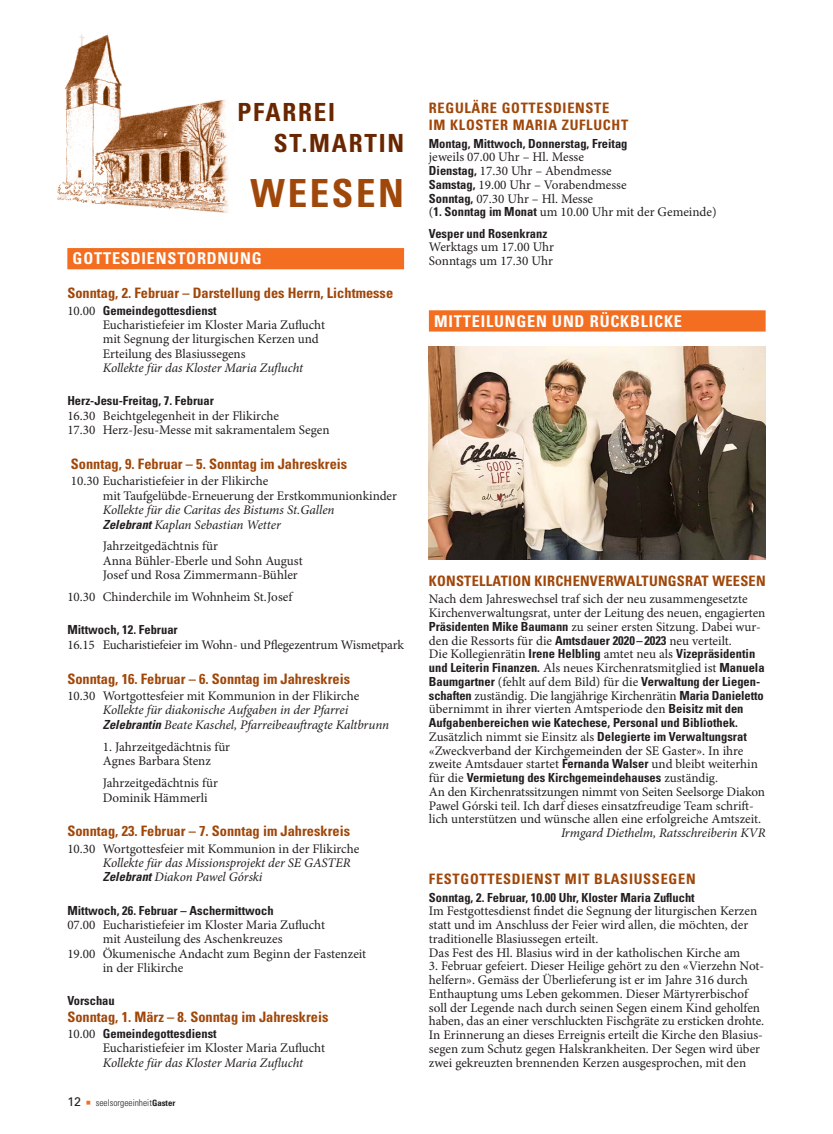
<style>
.page{position:relative;width:833px;height:1134px;background:#fff}
.page>*{position:absolute;margin:0;border:0;box-sizing:border-box;transform-origin:0 0}
.t1{font:700 condensed 38.75px "Univers LT Std";letter-spacing:.07em;color:#a0470a}
.t2{font:700 condensed 25px/31.2px "Univers LT Std";letter-spacing:.07em;color:#682700}
.t3{font:700 condensed 16.25px "Univers LT Std";letter-spacing:.05em;color:#fff}
.t4{font:700 condensed 14.38px "Univers LT Std";color:#a0470a}
.t5{font:700 condensed 14.38px/17.2px "Univers LT Std";letter-spacing:.05em;color:#a0470a}
.t6{font:700 condensed 14.38px "Univers LT Std";letter-spacing:.02em;color:#a0470a}
.t7{font:13.12px/13.8px "Minion Pro";color:#231f20}
.t8{font:italic 13.12px/14.4px "Minion Pro";letter-spacing:-.01em;color:#231f20}
.t9{font:700 condensed 12.5px "Univers LT Std";color:#231f20}
.t10{font:300 condensed 9.38px "Univers LT Std";color:#231f20}
.s1{font-family:"Minion Pro";font-weight:400;font-stretch:normal;font-size:13.12px}
.s2{font-family:"Univers LT Std";font-weight:700;font-stretch:condensed;font-size:12.5px}
.s3{font-weight:400;font-stretch:normal;font-size:12.5px}
.s4{font-family:"Minion Pro";font-weight:400;font-stretch:normal;font-size:13.12px;color:#f36e21}
.s5{font-weight:700;font-size:8.75px}
</style>
<div class="page">
<img style="left:57px;top:34px;width:172px;height:179px">
<div style="left:67px;top:248px;width:337px;height:21px;background:#f36e21"></div>
<div style="left:429px;top:310px;width:336px;height:22px;background:#f36e21"></div>
<img style="left:429px;top:347px;width:336px;height:212px">
<h2 class="t2" style="left:274px;top:96px;width:132px;text-indent:-36px">PFARREI<br>ST.MARTIN</h2>
<h1 class="t1" style="left:250px;top:170px;width:155px">WEESEN</h1>
<p class="t3" style="left:73px;top:249px;width:190px">GOTTESDIENSTORDNUNG</p>
<p class="t4" style="left:67px;top:284px;width:327px">Sonntag, 2. Februar – Darstellung des Herrn, Lichtmesse</p>
<p class="t9" style="left:67px;top:302px;width:151px"><span class="s1">10.00</span> Gemeindegottesdienst</p>
<p class="t7" style="left:103px;top:318px;width:224px;line-height:14.4px">Eucharistiefeier im Kloster Maria Zuflucht mit Segnung der liturgischen Kerzen und<br>Erteilung des Blasiussegens</p>
<p class="t8" style="left:103px;top:361px;width:202px">Kollekte für das Kloster Maria Zuflucht</p>
<p class="t9" style="left:67px;top:393px;width:148px">Herz-Jesu-Freitag, 7. Februar</p>
<p class="t7" style="left:67px;top:409px;width:264px;line-height:14.4px">16.30 Beichtgelegenheit in der Flikirche<br>17.30 Herz-Jesu-Messe mit sakramentalem Segen</p>
<p class="t4" style="left:71px;top:455px;width:278px">Sonntag, 9. Februar – 5. Sonntag im Jahreskreis</p>
<p class="t7" style="left:103px;top:474px;width:296px;line-height:14.4px;text-indent:-32px">10.30 Eucharistiefeier in der Flikirche<br>mit Taufgelübde-Erneuerung der Erstkommunionkinder</p>
<p class="t8" style="left:103px;top:503px;width:233px">Kollekte für die Caritas des Bistums St.Gallen<br><span class="s2">Zelebrant</span> Kaplan Sebastian Wetter</p>
<p class="t7" style="left:103px;top:540px;width:201px;line-height:14.4px">Jahrzeitgedächtnis für<br>Anna Bühler-Eberle und Sohn August<br>Josef und Rosa Zimmermann-Bühler</p>
<p class="t7" style="left:67px;top:591px;width:226px">10.30 Chinderchile im Wohnheim St.Josef</p>
<p class="t9" style="left:67px;top:622px;width:112px">Mittwoch, 12. Februar</p>
<p class="t7" style="left:67px;top:638px;width:338px">16.15 Eucharistiefeier im Wohn- und Pflegezentrum Wismetpark</p>
<p class="t4" style="left:67px;top:670px;width:284px">Sonntag, 16. Februar – 6. Sonntag im Jahreskreis</p>
<p class="t7" style="left:67px;top:689px;width:293px">10.30 Wortgottesfeier mit Kommunion in der Flikirche</p>
<p class="t8" style="left:103px;top:703px;width:288px">Kollekte für diakonische Aufgaben in der Pfarrei<br><span class="s2">Zelebrantin</span> Beate Kaschel, Pfarreibeauftragte Kaltbrunn</p>
<p class="t7" style="left:103px;top:740px;width:129px;line-height:14.4px">1. Jahrzeitgedächtnis für<br>Agnes Barbara Stenz</p>
<p class="t7" style="left:103px;top:776px;width:117px;line-height:14.4px">Jahrzeitgedächtnis für<br>Dominik Hämmerli</p>
<p class="t4" style="left:67px;top:822px;width:284px">Sonntag, 23. Februar – 7. Sonntag im Jahreskreis</p>
<p class="t7" style="left:67px;top:842px;width:293px">10.30 Wortgottesfeier mit Kommunion in der Flikirche</p>
<p class="t8" style="left:103px;top:856px;width:249px">Kollekte für das Missionsprojekt der SE GASTER<br><span class="s2">Zelebrant</span> Diakon Pawel Górski</p>
<p class="t9" style="left:67px;top:902px;width:208px">Mittwoch, 26. Februar – Aschermittwoch</p>
<p class="t7" style="left:67px;top:918px;width:259px">07.00 Eucharistiefeier im Kloster Maria Zuflucht</p>
<p class="t7" style="left:103px;top:933px;width:181px">mit Austeilung des Aschenkreuzes</p>
<p class="t7" style="left:67px;top:947px;width:300px">19.00 Ökumenische Andacht zum Beginn der Fastenzeit</p>
<p class="t7" style="left:103px;top:962px;width:82px">in der Flikirche</p>
<p class="t9" style="left:67px;top:993px;width:49px">Vorschau</p>
<p class="t4" style="left:67px;top:1008px;width:263px">Sonntag, 1. März – 8. Sonntag im Jahreskreis</p>
<p class="t9" style="left:67px;top:1026px;width:151px"><span class="s1">10.00</span> Gemeindegottesdienst</p>
<p class="t7" style="left:103px;top:1042px;width:224px">Eucharistiefeier im Kloster Maria Zuflucht</p>
<p class="t8" style="left:103px;top:1056px;width:202px">Kollekte für das Kloster Maria Zuflucht</p>
<p class="t10" style="left:67px;top:1097px;width:109px"><span class="s3">12</span> <span class="s4">■</span> seelsorgeeinheit<span class="s5">Gaster</span></p>
<p class="t5" style="left:429px;top:99px;width:201px">REGULÄRE GOTTESDIENSTE<br>IM KLOSTER MARIA ZUFLUCHT</p>
<p class="t9" style="left:429px;top:136px;width:200px">Montag, Mittwoch, Donnerstag, Freitag</p>
<p class="t7" style="left:429px;top:151px;width:289px">jeweils 07.00 Uhr – Hl. Messe<br><span class="s2">Dienstag,</span> 17.30 Uhr – Abendmesse<br><span class="s2">Samstag,</span> 19.00 Uhr – Vorabendmesse<br><span class="s2">Sonntag,</span> 07.30 Uhr – Hl. Messe<br>(<span class="s2">1. Sonntag im Monat</span> um 10.00 Uhr mit der Gemeinde)</p>
<p class="t9" style="left:429px;top:226px;width:120px">Vesper und Rosenkranz</p>
<p class="t7" style="left:429px;top:241px;width:127px">Werktags um 17.00 Uhr<br>Sonntags um 17.30 Uhr</p>
<p class="t3" style="left:434px;top:311px;width:249px">MITTEILUNGEN UND RÜCKBLICKE</p>
<p class="t6" style="left:429px;top:572px;width:338px">KONSTELLATION KIRCHENVERWALTUNGSRAT WEESEN</p>
<p class="t7" style="left:429px;top:593px;width:338px">Nach dem Jahreswechsel traf sich der neu zusammengesetzte Kirchenverwaltungsrat, unter der Leitung des neuen, engagierten <span class="s2">Präsidenten Mike Baumann</span> zu seiner ersten Sitzung. Dabei wur&shy;den die Ressorts für die <span class="s2">Amtsdauer 2020 – 2023</span> neu verteilt.<br>Die Kollegienrätin <span class="s2">Irene Helbling</span> amtet neu als <span class="s2">Vizepräsidentin und Leiterin Finanzen.</span> Als neues Kirchenratsmitglied ist <span class="s2">Manuela</span></p>
<p class="t9" style="left:429px;top:674px;width:333px">Baumgartner <span class="s1">(fehlt auf dem Bild) für die</span> Verwaltung der Liegen-</p>
<p class="t7" style="left:429px;top:689px;width:336px"><span class="s2">schaften</span> zuständig. Die langjährige Kirchenrätin <span class="s2">Maria Danieletto </span>übernimmt in ihrer vierten Amtsperiode den <span class="s2">Beisitz mit den</span></p>
<p class="t9" style="left:429px;top:715px;width:311px">Aufgabenbereichen wie Katechese, Personal und Bibliothek.</p>
<p class="t7" style="left:429px;top:730px;width:330px">Zusätzlich nimmt sie Einsitz als <span class="s2">Delegierte im Verwaltungsrat </span>«Zweckverband der Kirchgemeinden der SE Gaster». In ihre zweite Amtsdauer startet <span class="s2">Fernanda Walser</span> und bleibt weiterhin</p>
<p class="t9" style="left:429px;top:770px;width:291px"><span class="s1">für die</span> Vermietung des Kirchgemeindehauses <span class="s1">zuständig.</span></p>
<p class="t7" style="left:429px;top:785px;width:338px">An den Kirchenratssitzungen nimmt von Seiten Seelsorge Diakon<br>Pawel Górski teil. Ich darf dieses einsatzfreudige Team schrift&shy;lich unterstützen und wünsche allen eine erfolgreiche Amtszeit.</p>
<p class="t8" style="left:561px;top:826px;width:206px">Irmgard Diethelm, Ratsschreiberin KVR</p>
<p class="t5" style="left:429px;top:870px;width:268px">FESTGOTTESDIENST MIT BLASIUSSEGEN</p>
<p class="t9" style="left:429px;top:889px;width:267px">Sonntag, 2. Februar, 10.00 Uhr, Kloster Maria Zuflucht</p>
<p class="t7" style="left:429px;top:905px;width:330px">Im Festgottesdienst findet die Segnung der liturgischen Kerzen statt und im Anschluss der Feier wird allen, die möchten, der traditionelle Blasiussegen erteilt.<br>Das Fest des Hl. Blasius wird in der katholischen Kirche am</p>
<p class="t7" style="left:429px;top:960px;width:337px">3. Februar gefeiert. Dieser Heilige gehört zu den «Vierzehn Not&shy;helfern». Gemäss der Überlieferung ist er im Jahre 316 durch Enthauptung ums Leben gekommen. Dieser Märtyrerbischof soll der Legende nach durch seinen Segen einem Kind geholfen haben, das an einer verschluckten Fischgräte zu ersticken drohte.<br>In Erinnerung an dieses Erreignis erteilt die Kirche den Blasius&shy;segen zum Schutz gegen Halskrankheiten. Der Segen wird über zwei gekreuzten brennenden Kerzen ausgesprochen, mit den</p>
</div>
